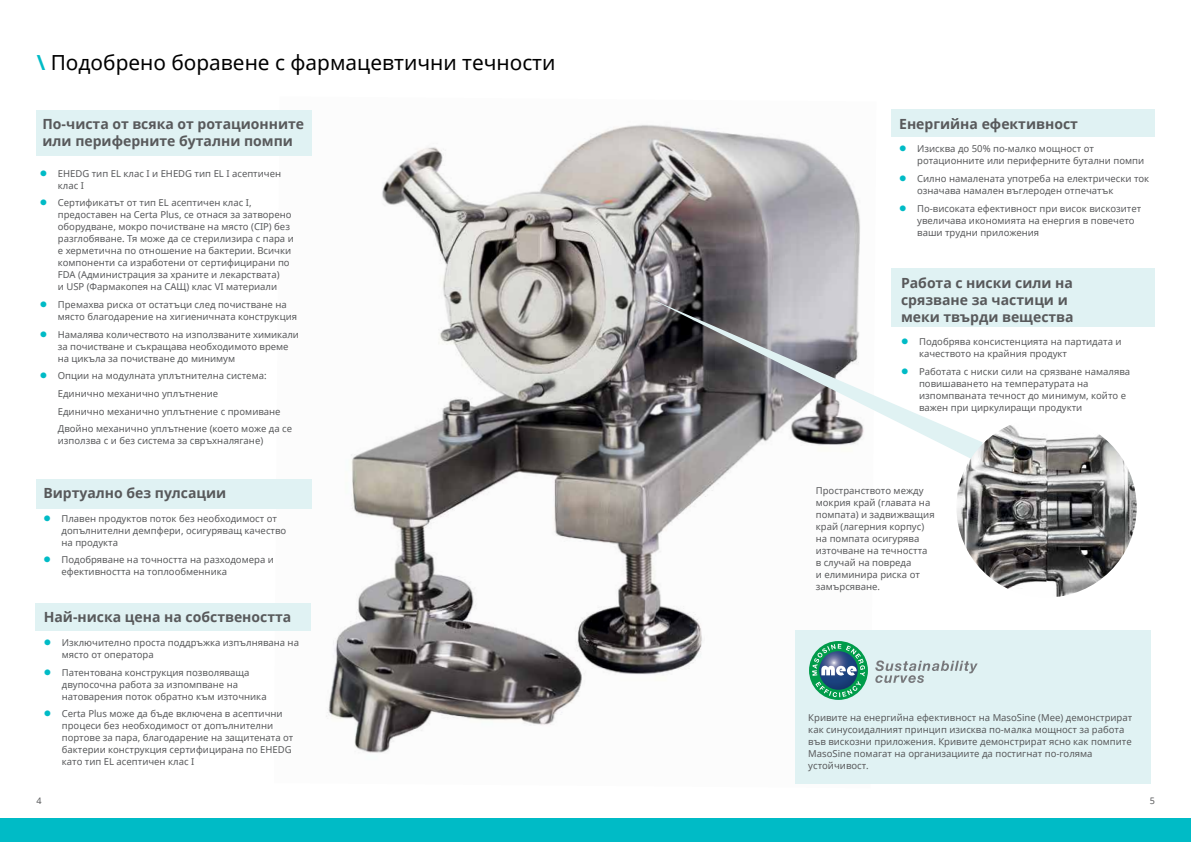
<style>
.page{position:relative;width:1191px;height:842px;background:#fff}
.page>*{position:absolute;margin:0;border:0;box-sizing:border-box;transform-origin:0 0}
.t1{font:20.8px "Noto Sans";color:#000}
.t2{font:700 14px/17px "Noto Sans";color:#58595b}
.t3{font:9.5px/12px "Noto Sans";color:#58595b}
.t4{font:9px "Noto Sans";color:#58595b}
.s1{font-weight:700;color:#00bbc6}
</style>
<div class="page">
<img style="left:274px;top:125px;width:602px;height:628px">
<svg style="left:651px;top:299px;width:331px;height:163px"></svg>
<div style="left:36px;top:110px;width:276px;height:46px;background:#e0f2f3"></div>
<div style="left:891px;top:110px;width:264px;height:27px;background:#e0f2f3"></div>
<div style="left:891px;top:268px;width:264px;height:59px;background:#e0f2f3"></div>
<div style="left:35px;top:603px;width:276px;height:27px;background:#e0f2f3"></div>
<div style="left:795px;top:631px;width:356px;height:153px;background:#e0f2f3"></div>
<svg style="left:875px;top:660px;width:102px;height:23px"></svg>
<svg style="left:809px;top:641px;width:59px;height:59px"></svg>
<svg style="left:812px;top:644px;width:53px;height:53px;background:#529b8d"></svg>
<img style="left:956px;top:417px;width:180px;height:180px;border-radius:90px">
<div style="left:36px;top:479px;width:276px;height:30px;background:#e0f2f3"></div>
<div style="left:0;top:818px;width:1191px;height:24px;background:#00bbc6"></div>
<svg style="left:902px;top:338px;width:5px;height:6px"></svg>
<svg style="left:902px;top:368px;width:5px;height:6px"></svg>
<h1 class="t1" style="left:37px;top:48px;width:520px"><span class="s1">\</span> Подобрено боравене с фармацевтични течности</h1>
<h2 class="t2" style="left:43px;top:115px;width:263px">По-чиста от всяка от ротационните или периферните бутални помпи</h2>
<p class="t3" style="left:58px;top:167px;width:225px">EHEDG тип EL клас I и EHEDG тип EL І асептичен клас I</p>
<p class="t3" style="left:58px;top:197px;width:237px">Сертификатът от тип EL асептичен клас І, предоставен на Certa Plus, се отнася за затворено оборудване, мокро почистване на място (CIP) без разглобяване. Тя може да се стерилизира с пара и е херметична по отношение на бактерии. Всички компоненти са изработени от сертифицирани по FDA (Администрация за храните и лекарствата)<br>и USP (Фармакопея на САЩ) клас VI материали</p>
<p class="t3" style="left:58px;top:298px;width:241px">Премахва риска от остатъци след почистване на място благодарение на хигиеничната конструкция</p>
<p class="t3" style="left:58px;top:328px;width:243px">Намалява количеството на използваните химикали за почистване и съкращава необходимото време на цикъла за почистване до минимум</p>
<p class="t3" style="left:58px;top:367px;width:236px;line-height:17.7px">Опции на модулната уплътнителна система:<br>Единично механично уплътнение<br>Единично механично уплътнение с промиване Двойно механично уплътнение (което може да се</p>
<p class="t3" style="left:58px;top:435px;width:207px">използва с и без система за свръхналягане)</p>
<h2 class="t2" style="left:43px;top:484px;width:184px">Виртуално без пулсации</h2>
<p class="t3" style="left:61px;top:512px;width:226px">Плавен продуктов поток без необходимост от допълнителни демпфери, осигуряващ качество на продукта</p>
<p class="t3" style="left:61px;top:554px;width:214px">Подобряване на точността на разходомера и ефективността на топлообменника</p>
<h2 class="t2" style="left:899px;top:115px;width:180px">Енергийна ефективност</h2>
<p class="t3" style="left:917px;top:143px;width:229px">Изисква до 50% по-малко мощност от ротационните или периферните бутални помпи</p>
<p class="t3" style="left:917px;top:172px;width:234px">Силно намалената употреба на електрически ток означава намален въглероден отпечатък</p>
<p class="t3" style="left:917px;top:202px;width:226px">По-високата ефективност при висок вискозитет увеличава икономията на енергия в повечето ваши трудни приложения</p>
<h2 class="t2" style="left:901px;top:274px;width:174px">Работа с ниски сили на срязване за частици и меки твърди вещества</h2>
<p class="t3" style="left:919px;top:335px;width:204px">Подобрява консистенцията на партидата и качеството на крайния продукт</p>
<p class="t3" style="left:919px;top:365px;width:213px">Работата с ниски сили на срязване намалява повишаването на температурата на изпомпваната течност до минимум, който е важен при циркулиращи продукти</p>
<p class="t3" style="left:816px;top:485px;width:120px">Пространството между мокрия край (главата на помпата) и задвижващия край (лагерния корпус) на помпата осигурява източване на течността в случай на повреда<br>и елиминира риска от замърсяване.</p>
<h2 class="t2" style="left:44px;top:608px;width:249px">Най-ниска цена на собствеността</h2>
<p class="t3" style="left:62px;top:636px;width:239px">Изключително проста поддръжка изпълнявана на място от оператора</p>
<p class="t3" style="left:62px;top:666px;width:206px">Патентована конструкция позволяваща двупосочна работа за изпомпване на натоварения поток обратно към източника</p>
<p class="t3" style="left:62px;top:707px;width:233px">Certa Plus може да бъде включена в асептични процеси без необходимост от допълнителни портове за пара, благодарение на защитената от бактерии конструкция сертифицирана по EHEDG като тип EL асептичен клас I</p>
<p class="t3" style="left:808px;top:711px;width:325px">Кривите на енергийна ефективност на MasoSine (Mee) демонстрират как синусоидалният принцип изисква по-малка мощност за работа във вискозни приложения. Кривите демонстрират ясно как помпите MasoSine помагат на организациите да постигнат по-голяма устойчивост.</p>
<p class="t4" style="left:36px;top:795px;width:7px">4</p>
<p class="t4" style="left:1149px;top:794px;width:7px">5</p>
</div>
